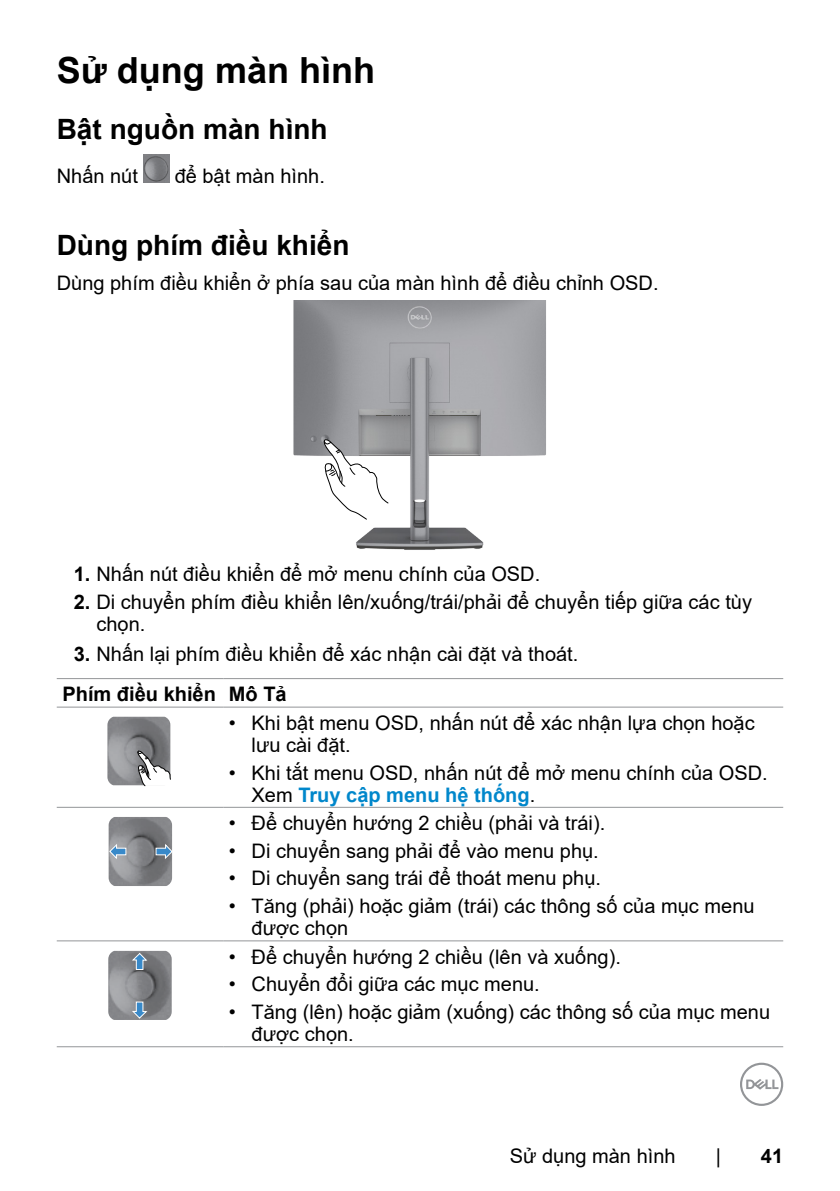
<style>
.page{position:relative;width:840px;height:1191px;background:#fff}
.page>*{position:absolute;margin:0;border:0;box-sizing:border-box;transform-origin:0 0}
.t1{font:700 36px "Arial";color:#000}
.t2{font:700 28px "Arial";color:#000}
.t3{font:20px/22px "Arial";color:#000}
.t4{font:700 20px "Arial";color:#000}
.s1{font-weight:700}
.s2{font-weight:700;color:#0087cb}
</style>
<div class="page">
<svg style="left:740px;top:1062px;width:42px;height:44px"></svg>
<img style="left:143px;top:155px;width:26px;height:28px">
<img style="left:293px;top:301px;width:253px;height:249px">
<svg style="left:322px;top:436px;width:66px;height:84px"></svg>
<hr style="left:57px;top:678px;width:166px;height:1px;background:#939598">
<hr style="left:223px;top:678px;width:559px;height:1px;background:#939598">
<hr style="left:57px;top:707px;width:166px;height:1px;background:#939598">
<hr style="left:223px;top:707px;width:559px;height:1px;background:#939598">
<hr style="left:57px;top:807px;width:166px;height:1px;background:#939598">
<hr style="left:223px;top:807px;width:559px;height:1px;background:#939598">
<hr style="left:57px;top:940px;width:166px;height:1px;background:#939598">
<hr style="left:223px;top:940px;width:559px;height:1px;background:#939598">
<hr style="left:57px;top:1046px;width:166px;height:1px;background:#939598">
<hr style="left:223px;top:1046px;width:559px;height:1px;background:#939598">
<img style="left:107px;top:716px;width:63px;height:69px">
<svg style="left:136px;top:749px;width:35px;height:37px"></svg>
<img style="left:109px;top:817px;width:63px;height:69px">
<svg style="left:109px;top:843px;width:17px;height:15px"></svg>
<svg style="left:155px;top:844px;width:17px;height:15px"></svg>
<img style="left:108px;top:951px;width:64px;height:69px">
<svg style="left:132px;top:1001px;width:15px;height:17px"></svg>
<svg style="left:132px;top:952px;width:15px;height:18px"></svg>
<h1 class="t1" style="left:57px;top:45px;width:320px">Sử dụng màn hình</h1>
<h2 class="t2" style="left:57px;top:110px;width:272px">Bật nguồn màn hình</h2>
<p class="t3" style="left:57px;top:165px;width:83px">Nhấn nút</p>
<p class="t3" style="left:174px;top:165px;width:152px">để bật màn hình.</p>
<h2 class="t2" style="left:57px;top:225px;width:294px">Dùng phím điều khiển</h2>
<p class="t3" style="left:57px;top:272px;width:603px">Dùng phím điều khiển ở phía sau của màn hình để điều chỉnh OSD.</p>
<p class="t3" style="left:74px;top:563px;width:468px"><span class="s1">1.</span> Nhấn nút điều khiển để mở menu chính của OSD.</p>
<p class="t3" style="left:96px;top:590px;width:656px;text-indent:-23px"><span class="s1">2.</span> Di chuyển phím điều khiển lên/xuống/trái/phải để chuyển tiếp giữa các tùy chọn.</p>
<p class="t3" style="left:62px;top:633px;width:517px;line-height:40.8px;text-indent:11px"><span class="s1">3.</span> Nhấn lại phím điều khiển để xác nhận cài đặt và thoát.<br><span class="s1">Phím điều khiển Mô Tả</span></p>
<p class="t3" style="left:251px;top:711px;width:504px;text-indent:-23px">• Khi bật menu OSD, nhấn nút để xác nhận lựa chọn hoặc lưu cài đặt.</p>
<p class="t3" style="left:251px;top:761px;width:517px;text-indent:-23px">• Khi tắt menu OSD, nhấn nút để mở menu chính của OSD.<br>Xem <span class="s2">Truy cập menu hệ thống</span>.</p>
<p class="t3" style="left:229px;top:812px;width:377px">• Để chuyển hướng 2 chiều (phải và trái).</p>
<p class="t3" style="left:229px;top:839px;width:371px">• Di chuyển sang phải để vào menu phụ.</p>
<p class="t3" style="left:229px;top:867px;width:373px">• Di chuyển sang trái để thoát menu phụ.</p>
<p class="t3" style="left:251px;top:895px;width:504px;text-indent:-23px">• Tăng (phải) hoặc giảm (trái) các thông số của mục menu được chọn</p>
<p class="t3" style="left:229px;top:945px;width:393px">• Để chuyển hướng 2 chiều (lên và xuống).</p>
<p class="t3" style="left:229px;top:973px;width:312px">• Chuyển đổi giữa các mục menu.</p>
<p class="t3" style="left:251px;top:1000px;width:519px;text-indent:-23px">• Tăng (lên) hoặc giảm (xuống) các thông số của mục menu được chọn.</p>
<p class="t3" style="left:509px;top:1144px;width:167px">Sử dụng màn hình</p>
<p class="t3" style="left:715px;top:1144px;width:7px">|</p>
<p class="t4" style="left:760px;top:1141px;width:24px">41</p>
</div>
